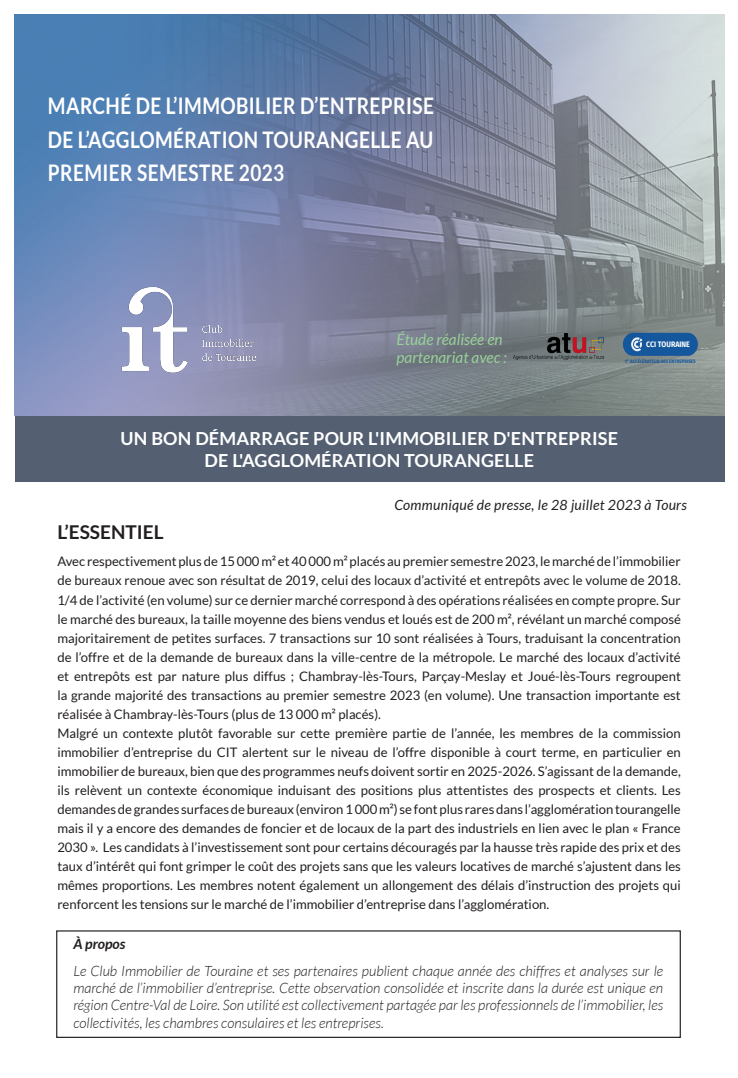
<style>
.page{position:relative;width:738px;height:1078px;background:#fff}
.page>*{position:absolute;margin:0;border:0;box-sizing:border-box;transform-origin:0 0}
.t1{font:700 22.8px/33.3px "Lato";letter-spacing:.02em;color:#fff;text-align:justify;scale:.83 1}
.t2{font:700 19px "Lato";color:#231f20}
.t3{font:700 18px "Lato";letter-spacing:.01em;color:#fff}
.t4{font:italic 15.5px/17.8px "Lato";color:#99d098}
.t5{font:italic 300 14.3px/17.1px "Lato";color:#231f20;text-align:justify}
.t6{font:italic 700 14.3px "Lato";color:#231f20}
.t7{font:italic 14px "Lato";letter-spacing:.02em;color:#231f20}
.t8{font:13.1px/19px "Lato";color:#231f20;text-align:justify}
.t9{font:700 7.9px "Fira Sans";color:#fff;scale:.89 1}
.t10{font:700 4.9px "Fira Sans";color:#15579c;scale:.89 1}
</style>
<div class="page">
<img style="left:15px;top:14px;width:708px;height:402px">
<img style="left:513px;top:334px;width:89px;height:25px">
<img style="left:120px;top:285px;width:136px;height:107px">
<div style="left:15px;top:416px;width:708px;height:65px;background:#546072"></div>
<svg style="left:622px;top:333px;width:75px;height:23px;background:#26619e"></svg>
<p class="t1" style="left:48px;top:89px;width:466px">MARCHÉ DE L’IMMOBILIER D’ENTREPRISE DE L’AGGLOMÉRATION TOURANGELLE AU PREMIER SEMESTRE 2023</p>
<p class="t4" style="left:396px;top:331px;width:111px">Étude réalisée en partenariat avec :</p>
<p class="t9" style="left:645px;top:338px;width:51px">CCI TOURAINE</p>
<p class="t10" style="left:624px;top:356px;width:81px">1<sup>er</sup> ACCÉLÉRATEUR DES ENTREPRISES</p>
<p class="t3" style="left:120px;top:428px;width:498px">UN BON DÉMARRAGE POUR L'IMMOBILIER D'ENTREPRISE</p>
<p class="t3" style="left:204px;top:450px;width:331px">DE L'AGGLOMÉRATION TOURANGELLE</p>
<p class="t7" style="left:394px;top:497px;width:294px">Communiqué de presse, le 28 juillet 2023 à Tours</p>
<p class="t2" style="left:57px;top:521px;width:108px">L’ESSENTIEL</p>
<p class="t8" style="left:57px;top:552px;width:624px">Avec respectivement plus de 15 000 m² et 40 000 m² placés au premier semestre 2023, le marché de l’immobilier de bureaux renoue avec son résultat de 2019, celui des locaux d’activité et entrepôts avec le volume de 2018.<br>1/4 de l’activité (en volume) sur ce dernier marché correspond à des opérations réalisées en compte propre. Sur le marché des bureaux, la taille moyenne des biens vendus et loués est de 200 m², révélant un marché composé majoritairement de petites surfaces. 7 transactions sur 10 sont réalisées à Tours, traduisant la concentration de l’offre et de la demande de bureaux dans la ville-centre de la métropole. Le marché des locaux d’activité et entrepôts est par nature plus diffus ; Chambray-lès-Tours, Parçay-Meslay et Joué-lès-Tours regroupent la grande majorité des transactions au premier semestre 2023 (en volume). Une transaction importante est réalisée à Chambray-lès-Tours (plus de 13 000 m² placés).</p>
<p class="t8" style="left:57px;top:723px;width:624px">Malgré un contexte plutôt favorable sur cette première partie de l’année, les membres de la commission immobilier d’entreprise du CIT alertent sur le niveau de l’offre disponible à court terme, en particulier en immobilier de bureaux, bien que des programmes neufs doivent sortir en 2025-2026. S’agissant de la demande, ils relèvent un contexte économique induisant des positions plus attentistes des prospects et clients. Les demandes de grandes surfaces de bureaux (environ 1 000 m²) se font plus rares dans l’agglomération tourangelle mais il y a encore des demandes de foncier et de locaux de la part des industriels en lien avec le plan « France 2030 ». Les candidats à l’investissement sont pour certains découragés par la hausse très rapide des prix et des taux d’intérêt qui font grimper le coût des projets sans que les valeurs locatives de marché s’ajustent dans les mêmes proportions. Les membres notent également un allongement des délais d’instruction des projets qui renforcent les tensions sur le marché de l’immobilier d’entreprise dans l’agglomération.</p>
<p class="t6" style="left:73px;top:935px;width:54px">À propos</p>
<p class="t5" style="left:73px;top:962px;width:591px">Le Club Immobilier de Touraine et ses partenaires publient chaque année des chiffres et analyses sur le marché de l’immobilier d’entreprise. Cette observation consolidée et inscrite dans la durée est unique en région Centre-Val de Loire. Son utilité est collectivement partagée par les professionnels de l’immobilier, les collectivités, les chambres consulaires et les entreprises.</p>
</div>
